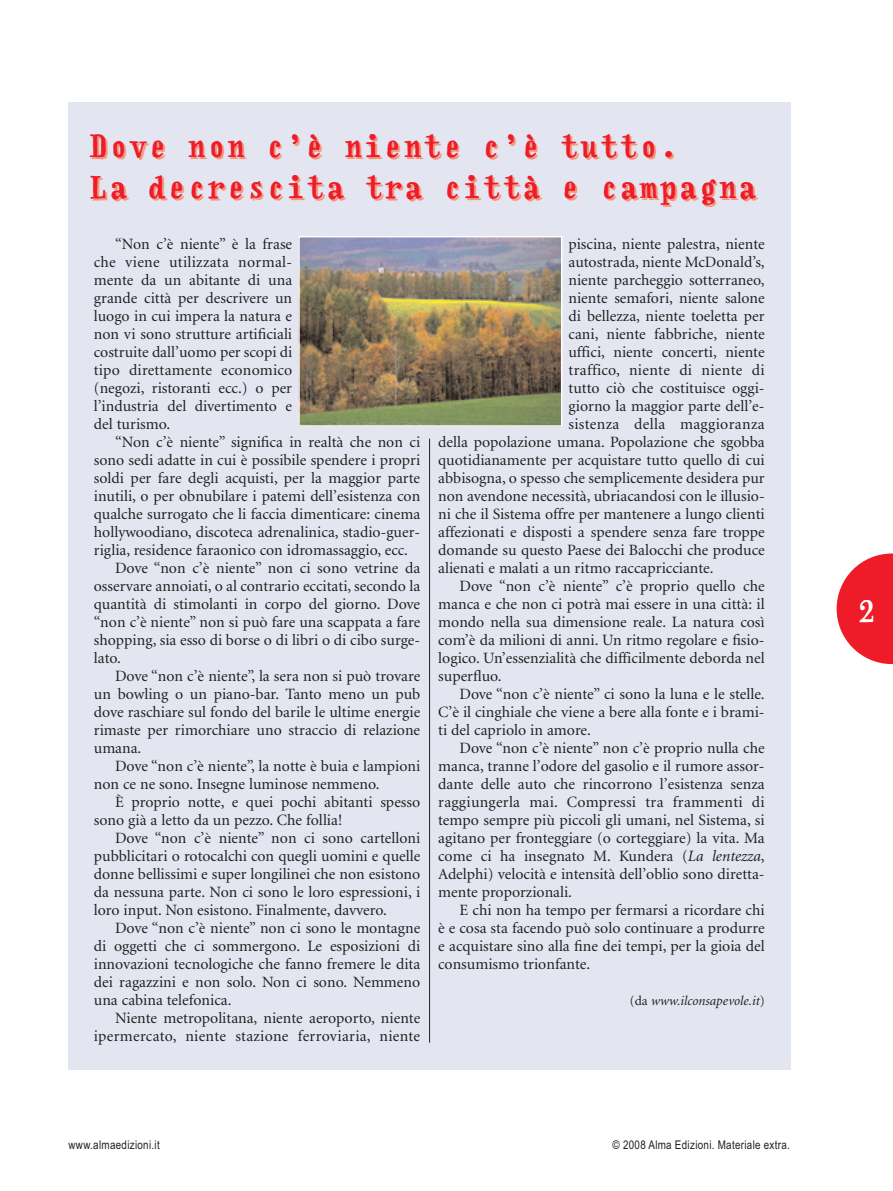
<style>
.page{position:relative;width:893px;height:1191px;background:#fff}
.page>*{position:absolute;margin:0;border:0;box-sizing:border-box;transform-origin:0 0}
.t1{font:700 30px/41px "Handwriter";letter-spacing:.06em;color:#ee1c28}
.t2{font:700 30px "Handwriter";color:#fff}
.t3{font:15.75px/18px "Minion";color:#231f20;text-align:justify}
.t4{font:15.75px "Minion";letter-spacing:.02em;color:#231f20}
.t5{font:italic 13.5px "Minion";color:#231f20}
.t6{font:12px "Arial Narrow";letter-spacing:.025em;color:#231f20}
.s1{font-style:italic}
.s2{font-style:normal}
</style>
<div class="page">
<svg style="left:837px;top:553px;width:56px;height:111px"></svg>
<div style="left:68px;top:103px;width:723px;height:967px;background:#e3e6f1"></div>
<img style="left:301px;top:239px;width:258px;height:185px">
<div style="left:298px;top:236px;width:264px;height:191px;border:2px solid #fff"></div>
<hr style="left:429px;top:438px;width:1px;height:604px;background:#231f20">
<h1 class="t1" style="left:90px;top:129px;width:668px">Dove non c’è niente c’è tutto.<br>La decrescita tra città e campagna</h1>
<p class="t3" style="left:94px;top:236px;width:200px;text-indent:21px">“Non c’è niente” è la frase che viene utilizzata normal&shy;mente da un abitante di una grande città per descrivere un luogo in cui impera la natura e non vi sono strutture artificiali costruite dall’uomo per scopi di tipo direttamente economico (negozi, ristoranti ecc.) o per l’industria del divertimento e del turismo.</p>
<p class="t3" style="left:115px;top:434px;width:307px">“Non c’è niente” significa in realtà che non ci</p>
<p class="t3" style="left:94px;top:452px;width:328px">sono sedi adatte in cui è possibile spendere i propri</p>
<p class="t3" style="left:94px;top:470px;width:328px">soldi per fare degli acquisti, per la maggior parte</p>
<p class="t3" style="left:94px;top:488px;width:328px">inutili, o per obnubilare i patemi dell’esistenza con</p>
<p class="t3" style="left:94px;top:506px;width:328px">qualche surrogato che li faccia dimenticare: cinema</p>
<p class="t3" style="left:94px;top:524px;width:328px">hollywoodiano, discoteca adrenalinica, stadio-guer-</p>
<p class="t3" style="left:94px;top:542px;width:316px">riglia, residence faraonico con idromassaggio, ecc.</p>
<p class="t3" style="left:115px;top:560px;width:307px">Dove “non c’è niente” non ci sono vetrine da</p>
<p class="t3" style="left:94px;top:578px;width:328px">osservare annoiati, o al contrario eccitati, secondo la</p>
<p class="t3" style="left:94px;top:596px;width:328px">quantità di stimolanti in corpo del giorno. Dove</p>
<p class="t3" style="left:94px;top:614px;width:328px">“non c’è niente” non si può fare una scappata a fare</p>
<p class="t3" style="left:94px;top:632px;width:328px">shopping, sia esso di borse o di libri o di cibo surge-</p>
<p class="t3" style="left:94px;top:650px;width:29px">lato.</p>
<p class="t3" style="left:115px;top:668px;width:307px">Dove “non c’è niente”, la sera non si può trovare</p>
<p class="t3" style="left:94px;top:686px;width:328px">un bowling o un piano-bar. Tanto meno un pub</p>
<p class="t3" style="left:94px;top:704px;width:328px">dove raschiare sul fondo del barile le ultime energie</p>
<p class="t3" style="left:94px;top:722px;width:328px">rimaste per rimorchiare uno straccio di relazione</p>
<p class="t3" style="left:94px;top:740px;width:49px">umana.</p>
<p class="t3" style="left:115px;top:758px;width:307px">Dove “non c’è niente”, la notte è buia e lampioni</p>
<p class="t3" style="left:94px;top:776px;width:287px">non ce ne sono. Insegne luminose nemmeno.</p>
<p class="t3" style="left:115px;top:794px;width:307px">È proprio notte, e quei pochi abitanti spesso</p>
<p class="t3" style="left:94px;top:812px;width:250px">sono già a letto da un pezzo. Che follia!</p>
<p class="t3" style="left:115px;top:830px;width:307px">Dove “non c’è niente” non ci sono cartelloni</p>
<p class="t3" style="left:94px;top:848px;width:328px">pubblicitari o rotocalchi con quegli uomini e quelle</p>
<p class="t3" style="left:94px;top:866px;width:328px">donne bellissimi e super longilinei che non esistono</p>
<p class="t3" style="left:94px;top:884px;width:328px">da nessuna parte. Non ci sono le loro espressioni, i</p>
<p class="t3" style="left:94px;top:902px;width:295px">loro input. Non esistono. Finalmente, davvero.</p>
<p class="t3" style="left:115px;top:920px;width:307px">Dove “non c’è niente” non ci sono le montagne</p>
<p class="t3" style="left:94px;top:938px;width:328px">di oggetti che ci sommergono. Le esposizioni di</p>
<p class="t3" style="left:94px;top:956px;width:328px">innovazioni tecnologiche che fanno fremere le dita</p>
<p class="t3" style="left:94px;top:974px;width:328px">dei ragazzini e non solo. Non ci sono. Nemmeno</p>
<p class="t3" style="left:94px;top:992px;width:139px">una cabina telefonica.</p>
<p class="t3" style="left:115px;top:1010px;width:307px">Niente metropolitana, niente aeroporto, niente</p>
<p class="t3" style="left:94px;top:1028px;width:328px">ipermercato, niente stazione ferroviaria, niente</p>
<p class="t3" style="left:568px;top:236px;width:198px">piscina, niente palestra, niente</p>
<p class="t3" style="left:568px;top:254px;width:198px">autostrada, niente McDonald’s,</p>
<p class="t3" style="left:568px;top:272px;width:198px">niente parcheggio sotterraneo,</p>
<p class="t3" style="left:568px;top:290px;width:198px">niente semafori, niente salone</p>
<p class="t3" style="left:568px;top:308px;width:198px">di bellezza, niente toeletta per</p>
<p class="t3" style="left:568px;top:326px;width:198px">cani, niente fabbriche, niente</p>
<p class="t3" style="left:568px;top:344px;width:198px">uffici, niente concerti, niente</p>
<p class="t4" style="left:568px;top:364px;width:198px">traffico, niente di niente di</p>
<p class="t3" style="left:568px;top:380px;width:198px">tutto ciò che costituisce oggi-</p>
<p class="t3" style="left:568px;top:398px;width:198px">giorno la maggior parte dell’e-</p>
<p class="t4" style="left:568px;top:418px;width:198px">sistenza della maggioranza</p>
<p class="t3" style="left:438px;top:434px;width:328px">della popolazione umana. Popolazione che sgobba</p>
<p class="t3" style="left:438px;top:452px;width:328px">quotidianamente per acquistare tutto quello di cui</p>
<p class="t3" style="left:438px;top:470px;width:328px">abbisogna, o spesso che semplicemente desidera pur</p>
<p class="t3" style="left:438px;top:488px;width:328px">non avendone necessità, ubriacandosi con le illusio-</p>
<p class="t3" style="left:438px;top:506px;width:328px">ni che il Sistema offre per mantenere a lungo clienti</p>
<p class="t3" style="left:438px;top:524px;width:328px">affezionati e disposti a spendere senza fare troppe</p>
<p class="t3" style="left:438px;top:542px;width:328px">domande su questo Paese dei Balocchi che produce</p>
<p class="t3" style="left:438px;top:560px;width:277px">alienati e malati a un ritmo raccapricciante.</p>
<p class="t3" style="left:459px;top:578px;width:307px">Dove “non c’è niente” c’è proprio quello che</p>
<p class="t3" style="left:438px;top:596px;width:328px">manca e che non ci potrà mai essere in una città: il</p>
<p class="t3" style="left:438px;top:614px;width:328px">mondo nella sua dimensione reale. La natura così</p>
<p class="t3" style="left:438px;top:632px;width:328px">com’è da milioni di anni. Un ritmo regolare e fisio-</p>
<p class="t3" style="left:438px;top:650px;width:328px">logico. Un’essenzialità che difficilmente deborda nel</p>
<p class="t3" style="left:438px;top:668px;width:65px">superfluo.</p>
<p class="t3" style="left:459px;top:686px;width:307px">Dove “non c’è niente” ci sono la luna e le stelle.</p>
<p class="t3" style="left:438px;top:704px;width:328px">C’è il cinghiale che viene a bere alla fonte e i brami-</p>
<p class="t3" style="left:438px;top:722px;width:154px">ti del capriolo in amore.</p>
<p class="t3" style="left:459px;top:740px;width:307px">Dove “non c’è niente” non c’è proprio nulla che</p>
<p class="t3" style="left:438px;top:758px;width:328px">manca, tranne l’odore del gasolio e il rumore assor-</p>
<p class="t3" style="left:438px;top:776px;width:328px">dante delle auto che rincorrono l’esistenza senza</p>
<p class="t3" style="left:438px;top:794px;width:328px">raggiungerla mai. Compressi tra frammenti di</p>
<p class="t3" style="left:438px;top:812px;width:328px">tempo sempre più piccoli gli umani, nel Sistema, si</p>
<p class="t3" style="left:438px;top:830px;width:328px">agitano per fronteggiare (o corteggiare) la vita. Ma</p>
<p class="t3" style="left:438px;top:848px;width:328px">come ci ha insegnato M. Kundera (<span class="s1">La lentezza</span>,</p>
<p class="t3" style="left:438px;top:866px;width:328px">Adelphi) velocità e intensità dell’oblio sono diretta-</p>
<p class="t3" style="left:438px;top:884px;width:135px">mente proporzionali.</p>
<p class="t3" style="left:459px;top:902px;width:307px">E chi non ha tempo per fermarsi a ricordare chi</p>
<p class="t3" style="left:438px;top:920px;width:328px">è e cosa sta facendo può solo continuare a produrre</p>
<p class="t3" style="left:438px;top:938px;width:328px">e acquistare sino alla fine dei tempi, per la gioia del</p>
<p class="t3" style="left:438px;top:956px;width:153px">consumismo trionfante.</p>
<p class="t5" style="left:630px;top:995px;width:136px"><span class="s2">(da</span> www.ilconsapevole.it<span class="s2">)</span></p>
<p class="t6" style="left:69px;top:1140px;width:93px">www.almaedizioni.it</p>
<p class="t6" style="left:613px;top:1140px;width:179px">© 2008 Alma Edizioni. Materiale extra.</p>
<h1 class="t2" style="left:857px;top:599px;width:19px">2</h1>
</div>
